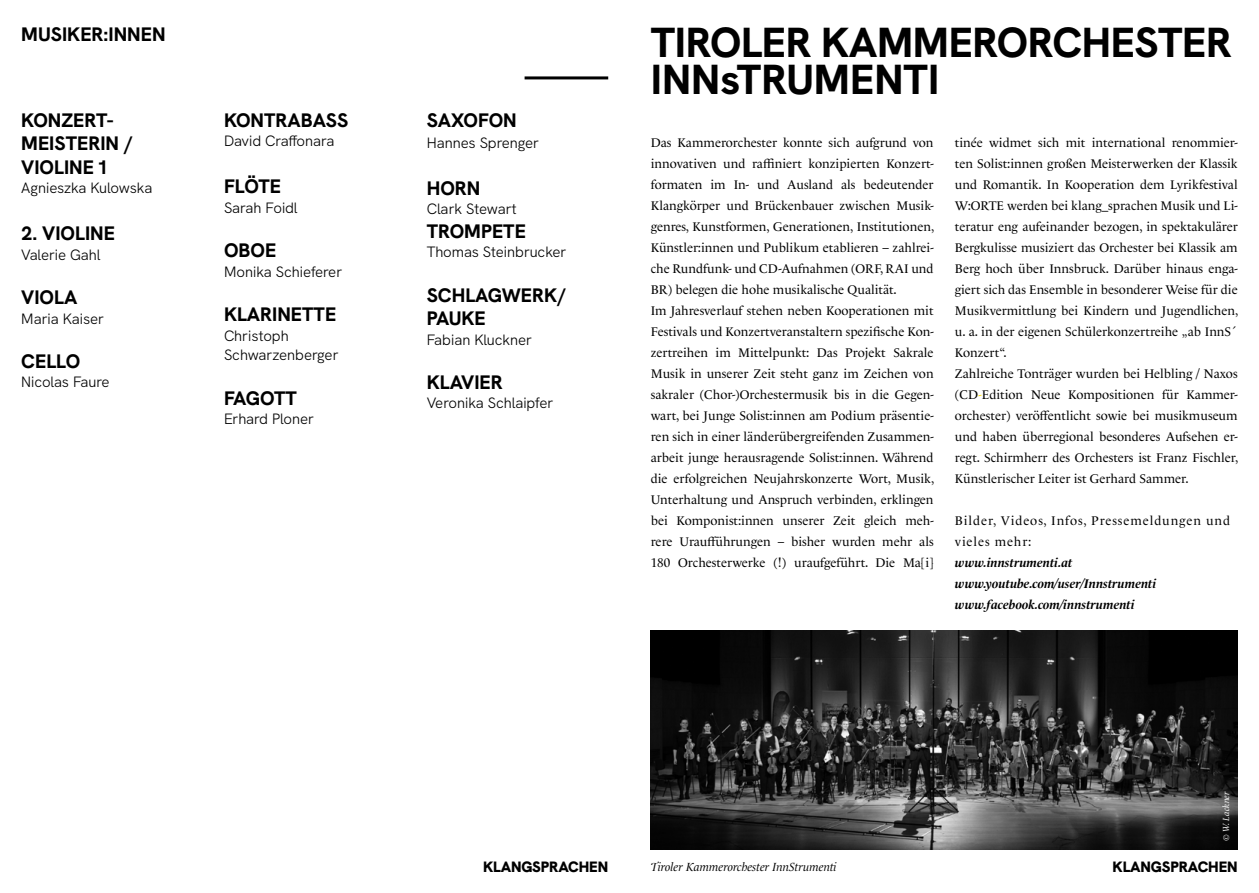
<style>
.page{position:relative;width:1259px;height:893px;background:#fff}
.page>*{position:absolute;margin:0;border:0;box-sizing:border-box;transform-origin:0 0}
.t1{font:800 42px/36.6px "HK Grotesk";letter-spacing:-.01em;color:#000}
.t2{font:800 19.5px/23.4px "HK Grotesk";color:#000}
.t3{font:15px/19.5px "HK Grotesk";letter-spacing:-.005em;color:#000}
.t4{font:900 15px "HK Grotesk";letter-spacing:-.01em;color:#000}
.t5{font:12.75px/21px "Le Monde Livre Cla Std";color:#000}
.t6{font:italic 700 12.75px/21px "Le Monde Livre Std";color:#000}
.t7{font:12.75px/21px "Le Monde Livre Cla Std";letter-spacing:.07em;color:#000}
.t8{font:italic 12px "Le Monde Livre Cla Std";color:#000}
.t9{font:italic 9px "Le Monde Livre Cla Std";letter-spacing:.01em;color:#fff}
.s1{color:#ffe300}
</style>
<div class="page">
<img style="left:651px;top:630px;width:586px;height:220px">
<hr style="left:524px;top:76px;width:84px;height:3px;background:#000">
<h2 class="t2" style="left:21px;top:21px;width:146px">MUSIKER:INNEN</h2>
<h2 class="t2" style="left:21px;top:107px;width:113px">KONZERT-<br>MEISTERIN /<br>VIOLINE 1</h2>
<p class="t3" style="left:21px;top:177px;width:133px">Agnieszka Kulowska</p>
<h2 class="t2" style="left:21px;top:220px;width:95px">2. VIOLINE</h2>
<p class="t3" style="left:21px;top:243px;width:81px">Valerie Gahl</p>
<h2 class="t2" style="left:21px;top:284px;width:58px">VIOLA</h2>
<p class="t3" style="left:21px;top:307px;width:84px">Maria Kaiser</p>
<h2 class="t2" style="left:21px;top:348px;width:60px">CELLO</h2>
<p class="t3" style="left:21px;top:371px;width:90px">Nicolas Faure</p>
<h2 class="t2" style="left:224px;top:107px;width:126px">KONTRABASS</h2>
<p class="t3" style="left:224px;top:130px;width:112px">David Craffonara</p>
<h2 class="t2" style="left:224px;top:173px;width:59px">FLÖTE</h2>
<p class="t3" style="left:224px;top:197px;width:75px">Sarah Foidl</p>
<h2 class="t2" style="left:224px;top:237px;width:54px">OBOE</h2>
<p class="t3" style="left:224px;top:260px;width:120px">Monika Schieferer</p>
<h2 class="t2" style="left:224px;top:301px;width:114px">KLARINETTE</h2>
<p class="t3" style="left:224px;top:324px;width:116px">Christoph<br>Schwarzenberger</p>
<h2 class="t2" style="left:224px;top:384px;width:74px">FAGOTT</h2>
<p class="t3" style="left:224px;top:408px;width:92px">Erhard Ploner</p>
<h2 class="t2" style="left:427px;top:107px;width:92px">SAXOFON</h2>
<p class="t3" style="left:427px;top:132px;width:114px">Hannes Sprenger</p>
<h2 class="t2" style="left:427px;top:175px;width:55px">HORN</h2>
<p class="t3" style="left:427px;top:198px;width:92px">Clark Stewart</p>
<h2 class="t2" style="left:427px;top:218px;width:101px">TROMPETE</h2>
<p class="t3" style="left:427px;top:241px;width:141px">Thomas Steinbrucker</p>
<h2 class="t2" style="left:427px;top:282px;width:140px">SCHLAGWERK/<br>PAUKE</h2>
<p class="t3" style="left:427px;top:328px;width:107px">Fabian Kluckner</p>
<h2 class="t2" style="left:427px;top:369px;width:78px">KLAVIER</h2>
<p class="t3" style="left:427px;top:392px;width:128px">Veronika Schlaipfer</p>
<h1 class="t1" style="left:651px;top:21px;width:583px">TIROLER KAMMERORCHESTER<br>INNsTRUMENTI</h1>
<p class="t5" style="left:651px;top:132px;width:285px">Das Kammerorchester konnte sich aufgrund von innovativen und raffiniert konzipierten Konzert&shy;formaten im In- und Ausland als bedeutender Klangkörper und Brückenbauer zwischen Musik&shy;genres, Kunstformen, Generationen, Institutionen, Künstler:innen und Publikum etablieren – zahlrei&shy;che Rundfunk- und CD-Aufnahmen (ORF, RAI und BR) belegen die hohe musikalische Qualität.<br>Im Jahresverlauf stehen neben Kooperationen mit Festivals und Konzertveranstaltern spezifische Kon&shy;zertreihen im Mittelpunkt: Das Projekt Sakrale Musik in unserer Zeit steht ganz im Zeichen von sakraler (Chor-)Orchestermusik bis in die Gegen&shy;wart, bei Junge Solist:innen am Podium präsentie&shy;ren sich in einer länderübergreifenden Zusammen&shy;arbeit junge herausragende Solist:innen. Während die erfolgreichen Neujahrskonzerte Wort, Musik, Unterhaltung und Anspruch verbinden, erklingen bei Komponist:innen unserer Zeit gleich meh&shy;rere Uraufführungen – bisher wurden mehr als 180 Orchesterwerke (!) uraufgeführt. Die Ma[i]</p>
<p class="t5" style="left:955px;top:132px;width:285px">tinée widmet sich mit international renommier&shy;ten Solist:innen großen Meisterwerken der Klassik und Romantik. In Kooperation dem Lyrikfestival W:ORTE werden bei klang_sprachen Musik und Li&shy;teratur eng aufeinander bezogen, in spektakulärer Bergkulisse musiziert das Orchester bei Klassik am Berg hoch über Innsbruck. Darüber hinaus enga&shy;giert sich das Ensemble in besonderer Weise für die Musikvermittlung bei Kindern und Jugendlichen, u. a. in der eigenen Schülerkonzertreihe „ab InnS´ Konzert“.<br>Zahlreiche Tonträger wurden bei Helbling / Naxos (CD<span class="s1">-</span>Edition Neue Kompositionen für Kammer&shy;orchester) veröffentlicht sowie bei musikmuseum und haben überregional besonderes Aufsehen er&shy;regt. Schirmherr des Orchesters ist Franz Fischler, Künstlerischer Leiter ist Gerhard Sammer.</p>
<p class="t7" style="left:955px;top:510px;width:277px">Bilder, Videos, Infos, Pressemeldungen und vieles mehr:</p>
<p class="t6" style="left:955px;top:552px;width:203px">www.innstrumenti.at www.youtube.com/user/Innstrumenti www.facebook.com/innstrumenti</p>
<p class="t9" style="left:1220px;top:841px;width:52px;rotate:-90deg">© W. Lackner</p>
<p class="t4" style="left:483px;top:855px;width:127px">KLANGSPRACHEN</p>
<p class="t4" style="left:1112px;top:855px;width:127px">KLANGSPRACHEN</p>
<p class="t8" style="left:651px;top:859px;width:187px">Tiroler Kammerorchester InnStrumenti</p>
</div>
